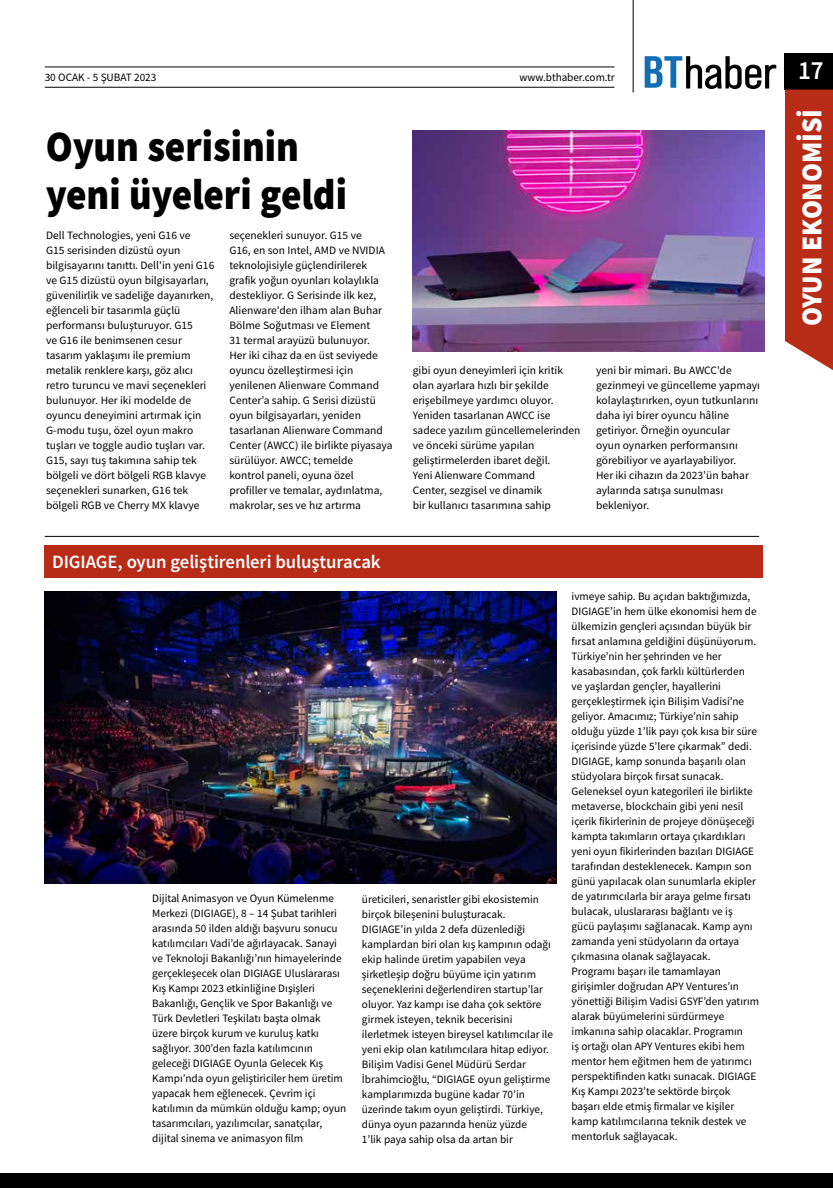
<style>
.page{position:relative;width:833px;height:1188px;background:#fff}
.page>*{position:absolute;margin:0;border:0;box-sizing:border-box;transform-origin:0 0}
.t1{font:43.38px/47.5px "Source Sans Variable";letter-spacing:.055em;color:#000;scale:.9 1}
.t2{font:28.88px "Source Sans Variable";letter-spacing:.04em;color:#fff;scale:.95 1}
.t3{font:26.25px "Source Sans Variable";color:#fff;scale:.95 1}
.t4{font:18.75px "Source Sans Variable";letter-spacing:.025em;color:#fff}
.t5{font:11.25px/15px "Source Sans Variable";letter-spacing:.02em;color:#000}
</style>
<div class="page">
<div style="left:785px;top:53px;width:48px;height:36px;background:#000"></div>
<div style="left:785px;top:89px;width:48px;height:281px;background:#b82c17"></div>
<hr style="left:633px;top:0;width:1px;height:92px;background:#000">
<svg style="left:644px;top:56px;width:132px;height:33px"></svg>
<hr style="left:45px;top:87px;width:569px;height:1px;background:#000">
<hr style="left:45px;top:67px;width:569px;height:1px;background:#000">
<div style="left:0;top:1172px;width:833px;height:15px;background:#000"></div>
<hr style="left:45px;top:536px;width:714px;height:1px;background:#000">
<div style="left:45px;top:545px;width:718px;height:32px;background:#b82c17"></div>
<img style="left:412px;top:130px;width:352px;height:221px">
<img style="left:45px;top:591px;width:511px;height:291px">
<p class="t5" style="left:45px;top:70px;width:113px">30 OCAK - 5 ŞUBAT 2023</p>
<p class="t5" style="left:519px;top:70px;width:96px">www.bthaber.com.tr</p>
<h3 class="t3" style="left:798px;top:54px;width:27px">17</h3>
<h1 class="t1" style="left:46px;top:123px;width:333px">Oyun serisinin yeni üyeleri geldi</h1>
<p class="t5" style="left:46px;top:228px;width:169px">Dell Technologies, yeni G16 ve<br>G15 serisinden dizüstü oyun bilgisayarını tanıttı. Dell'in yeni G16 ve G15 dizüstü oyun bilgisayarları, güvenilirlik ve sadeliğe dayanırken, eğlenceli bir tasarımla güçlü performansı buluşturuyor. G15<br>ve G16 ile benimsenen cesur tasarım yaklaşımı ile premium metalik renklere karşı, göz alıcı retro turuncu ve mavi seçenekleri bulunuyor. Her iki modelde de oyuncu deneyimini artırmak için<br>G-modu tuşu, özel oyun makro tuşları ve toggle audio tuşları var.<br>G15, sayı tuş takımına sahip tek bölgeli ve dört bölgeli RGB klavye seçenekleri sunarken, G16 tek bölgeli RGB ve Cherry MX klavye</p>
<p class="t5" style="left:229px;top:228px;width:164px">seçenekleri sunuyor. G15 ve<br>G16, en son Intel, AMD ve NVIDIA teknolojisiyle güçlendirilerek grafik yoğun oyunları kolaylıkla destekliyor. G Serisinde ilk kez,<br>Alienware'den ilham alan Buhar<br>Bölme Soğutması ve Element<br>31 termal arayüzü bulunuyor.<br>Her iki cihaz da en üst seviyede oyuncu özelleştirmesi için yenilenen Alienware Command<br>Center’a sahip. G Serisi dizüstü oyun bilgisayarları, yeniden tasarlanan Alienware Command<br>Center (AWCC) ile birlikte piyasaya sürülüyor. AWCC; temelde<br>kontrol paneli, oyuna özel profiller ve temalar, aydınlatma, makrolar, ses ve hız artırma</p>
<h3 class="t4" style="left:52px;top:550px;width:329px">DIGIAGE, oyun geliştirenleri buluşturacak</h3>
<p class="t5" style="left:413px;top:363px;width:169px">gibi oyun deneyimleri için kritik olan ayarlara hızlı bir şekilde erişebilmeye yardımcı oluyor.<br>Yeniden tasarlanan AWCC ise sadece yazılım güncellemelerinden ve önceki sürüme yapılan geliştirmelerden ibaret değil.<br>Yeni Alienware Command<br>Center, sezgisel ve dinamik<br>bir kullanıcı tasarımına sahip</p>
<p class="t5" style="left:596px;top:363px;width:165px">yeni bir mimari. Bu AWCC'de gezinmeyi ve güncelleme yapmayı kolaylaştırırken, oyun tutkunlarını daha iyi birer oyuncu hâline getiriyor. Örneğin oyuncular<br>oyun oynarken performansını görebiliyor ve ayarlayabiliyor.<br>Her iki cihazın da 2023’ün bahar aylarında satışa sunulması bekleniyor.</p>
<p class="t5" style="left:152px;top:890px;width:195px">Dijital Animasyon ve Oyun Kümelenme Merkezi (DIGIAGE), 8 – 14 Şubat tarihleri arasında 50 ilden aldığı başvuru sonucu katılımcıları Vadi’de ağırlayacak. Sanayi ve Teknoloji Bakanlığı’nın himayelerinde gerçekleşecek olan DIGIAGE Uluslararası Kış Kampı 2023 etkinliğine Dışişleri Bakanlığı, Gençlik ve Spor Bakanlığı ve Türk Devletleri Teşkilatı başta olmak üzere birçok kurum ve kuruluş katkı sağlıyor. 300’den fazla katılımcının geleceği DIGIAGE Oyunla Gelecek Kış Kampı’nda oyun geliştiriciler hem üretim yapacak hem eğlenecek. Çevrim içi katılımın da mümkün olduğu kamp; oyun tasarımcıları, yazılımcılar, sanatçılar, dijital sinema ve animasyon film</p>
<p class="t5" style="left:362px;top:891px;width:192px">üreticileri, senaristler gibi ekosistemin birçok bileşenini buluşturacak.<br>DIGIAGE’in yılda 2 defa düzenlediği kamplardan biri olan kış kampının odağı ekip halinde üretim yapabilen veya şirketleşip doğru büyüme için yatırım seçeneklerini değerlendiren startup’lar oluyor. Yaz kampı ise daha çok sektöre girmek isteyen, teknik becerisini ilerletmek isteyen bireysel katılımcılar ile yeni ekip olan katılımcılara hitap ediyor.<br>Bilişim Vadisi Genel Müdürü Serdar İbrahimcioğlu, “DIGIAGE oyun geliştirme kamplarımızda bugüne kadar 70’in üzerinde takım oyun geliştirdi. Türkiye, dünya oyun pazarında henüz yüzde<br>1’lik paya sahip olsa da artan bir</p>
<p class="t5" style="left:571px;top:588px;width:189px">ivmeye sahip. Bu açıdan baktığımızda, DIGIAGE’in hem ülke ekonomisi hem de ülkemizin gençleri açısından büyük bir fırsat anlamına geldiğini düşünüyorum.<br>Türkiye’nin her şehrinden ve her kasabasından, çok farklı kültürlerden<br>ve yaşlardan gençler, hayallerini gerçekleştirmek için Bilişim Vadisi’ne geliyor. Amacımız; Türkiye’nin sahip olduğu yüzde 1’lik payı çok kısa bir süre içerisinde yüzde 5’lere çıkarmak” dedi.<br>DIGIAGE, kamp sonunda başarılı olan stüdyolara birçok fırsat sunacak.<br>Geleneksel oyun kategorileri ile birlikte metaverse, blockchain gibi yeni nesil içerik fikirlerinin de projeye dönüşeceği kampta takımların ortaya çıkardıkları yeni oyun fikirlerinden bazıları DIGIAGE tarafından desteklenecek. Kampın son günü yapılacak olan sunumlarla ekipler de yatırımcılarla bir araya gelme fırsatı bulacak, uluslararası bağlantı ve iş<br>gücü paylaşımı sağlanacak. Kamp aynı zamanda yeni stüdyoların da ortaya çıkmasına olanak sağlayacak.<br>Programı başarı ile tamamlayan girişimler doğrudan APY Ventures’ın yönettiği Bilişim Vadisi GSYF’den yatırım alarak büyümelerini sürdürmeye imkanına sahip olacaklar. Programın<br>iş ortağı olan APY Ventures ekibi hem mentor hem eğitmen hem de yatırımcı perspektifinden katkı sunacak. DIGIAGE Kış Kampı 2023’te sektörde birçok başarı elde etmiş firmalar ve kişiler kamp katılımcılarına teknik destek ve mentorluk sağlayacak.</p>
<h2 class="t2" style="left:794px;top:326px;width:228px;rotate:-90deg">OYUN EKONOMİSİ</h2>
</div>
